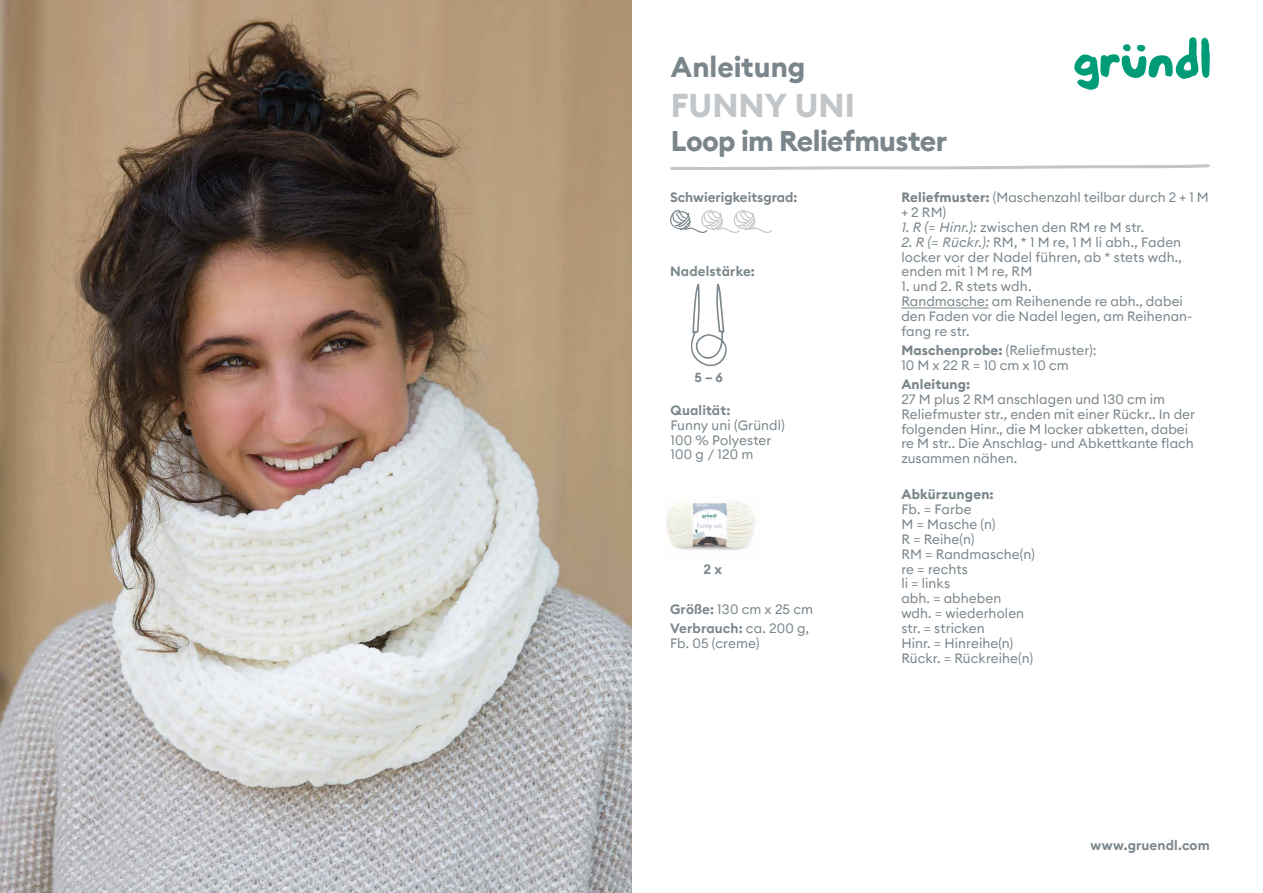
<style>
.page{position:relative;width:1263px;height:893px;background:#fff}
.page>*{position:absolute;margin:0;border:0;box-sizing:border-box;transform-origin:0 0}
.t1{font:700 33px "Euclid Circular B";color:#c2c6c9}
.t2{font:700 28.5px "Euclid Circular B";letter-spacing:-.02em;color:#7b868c}
.t3{font:700 28.5px "Euclid Circular B";color:#7b868c}
.t4{font:13.5px/14.9px "Euclid Circular B";letter-spacing:.005em;color:#7b868c}
.t5{font:600 13.5px "Euclid Circular B";letter-spacing:.005em;color:#7b868c}
.t6{font:700 13.5px "Euclid Circular B";letter-spacing:.01em;color:#7b868c}
.t7{font:600 13.05px "Euclid Circular B";color:#7b868c}
.s1{font-weight:600}
.s2{font-weight:700}
.s3{font-style:italic}
</style>
<div class="page">
<svg style="left:670px;top:164px;width:540px;height:6px"></svg>
<svg style="left:1074px;top:37px;width:136px;height:53px"></svg>
<hr style="left:901px;top:307px;width:88px;height:1px;background:#7b868c">
<svg style="left:670px;top:210px;width:102px;height:23px"></svg>
<img style="left:0;top:0;width:631px;height:893px">
<img style="left:666px;top:500px;width:90px;height:51px">
<svg style="left:691px;top:283px;width:36px;height:84px"></svg>
<h2 class="t3" style="left:671px;top:48px;width:136px">Anleitung</h2>
<h1 class="t1" style="left:671px;top:84px;width:185px">FUNNY UNI</h1>
<h2 class="t2" style="left:671px;top:122px;width:278px">Loop im Reliefmuster</h2>
<p class="t5" style="left:670px;top:189px;width:129px">Schwierigkeitsgrad:</p>
<p class="t5" style="left:670px;top:262px;width:86px">Nadelstärke:</p>
<p class="t7" style="left:694px;top:369px;width:30px">5 – 6</p>
<p class="t5" style="left:670px;top:401px;width:61px">Qualität:</p>
<p class="t4" style="left:670px;top:417px;width:116px">Funny uni (Gründl)<br>100 % Polyester<br>100 g / 120 m</p>
<p class="t5" style="left:703px;top:560px;width:20px">2 x</p>
<p class="t4" style="left:670px;top:600px;width:145px;line-height:19px"><span class="s1">Größe:</span> 130 cm x 25 cm<br><span class="s1">Verbrauch:</span> ca. 200 g,</p>
<p class="t4" style="left:670px;top:636px;width:91px">Fb. 05 (creme)</p>
<p class="t4" style="left:901px;top:190px;width:309px"><span class="s2">Reliefmuster:</span> (Maschenzahl teilbar durch 2 + 1 M + 2 RM)</p>
<p class="t4" style="left:901px;top:220px;width:244px"><span class="s3">1. R (= Hinr.):</span> zwischen den RM re M str.</p>
<p class="t4" style="left:901px;top:234px;width:282px;text-align:justify"><span class="s3">2. R (= Rückr.):</span> RM, * 1 M re, 1 M li abh., Faden locker vor der Nadel führen, ab * stets wdh., enden mit 1 M re, RM</p>
<p class="t4" style="left:901px;top:279px;width:293px">1. und 2. R stets wdh.<br>Randmasche: am Reihenende re abh., dabei den Faden vor die Nadel legen, am Reihenan&shy;fang re str.</p>
<p class="t4" style="left:901px;top:343px;width:197px"><span class="s2">Maschenprobe:</span> (Reliefmuster):<br>10 M x 22 R = 10 cm x 10 cm</p>
<p class="t6" style="left:901px;top:375px;width:71px">Anleitung:</p>
<p class="t4" style="left:901px;top:391px;width:295px">27 M plus 2 RM anschlagen und 130 cm im Reliefmuster str., enden mit einer Rückr.. In der folgenden Hinr., die M locker abketten, dabei re M str.. Die Anschlag- und Abkettkante flach zusammen nähen.</p>
<p class="t6" style="left:901px;top:486px;width:94px">Abkürzungen:</p>
<p class="t4" style="left:901px;top:502px;width:135px">Fb. = Farbe<br>M = Masche (n)<br>R = Reihe(n)<br>RM = Randmasche(n) re = rechts<br>li = links<br>abh. = abheben wdh. = wiederholen str. = stricken<br>Hinr. = Hinreihe(n)<br>Rückr. = Rückreihe(n)</p>
<p class="t5" style="left:1091px;top:836px;width:121px">www.gruendl.com</p>
</div>
